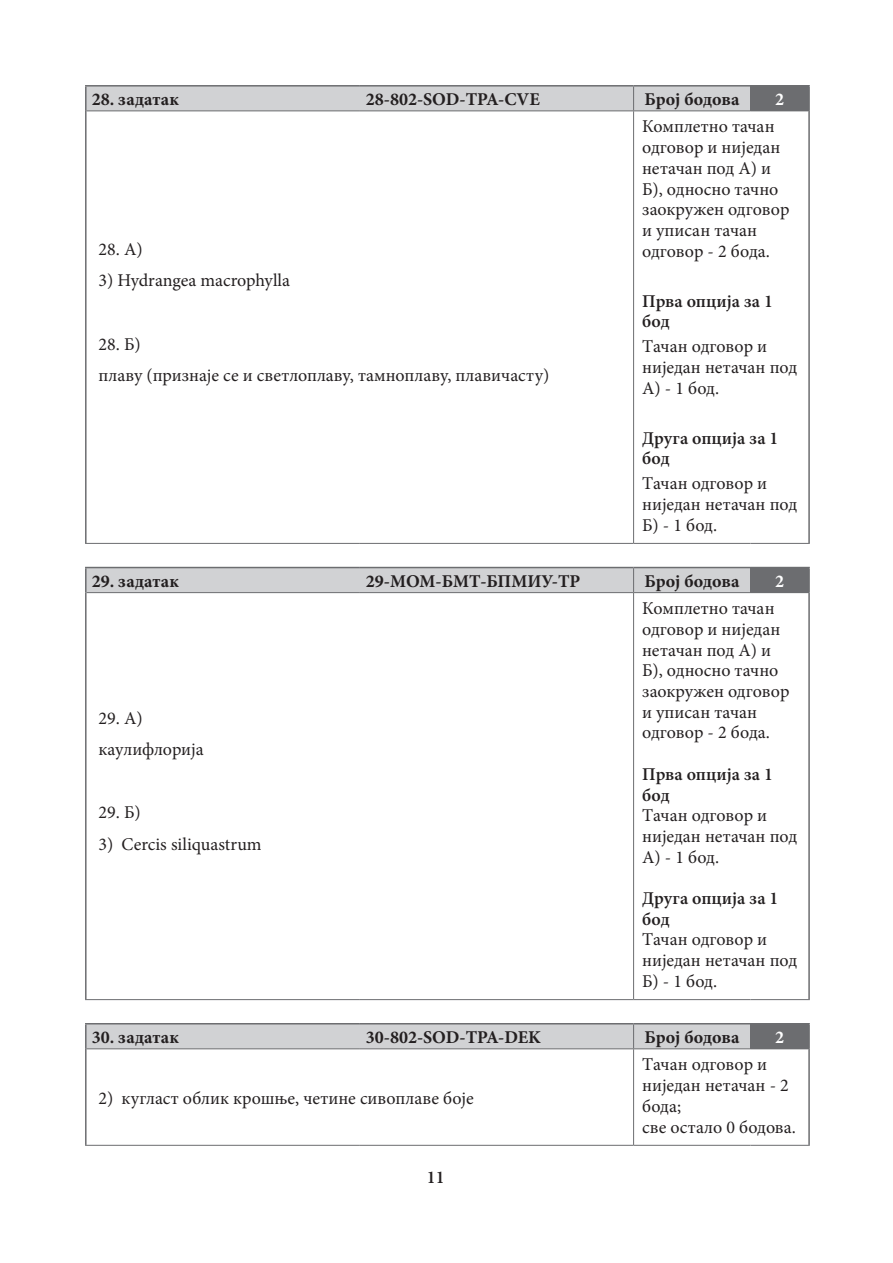
<style>
.page{position:relative;width:893px;height:1263px;background:#fff}
.page>*{position:absolute;margin:0;border:0;box-sizing:border-box;transform-origin:0 0}
.pojedinacni_odgovor{font:18px/20.7px "Minion Pro";color:#231f20}
.t1{font:700 18px "Minion Pro";color:#231f20}
.t2{font:600 18px/20.7px "Minion Pro";color:#231f20}
.t3{font:700 18px "Minion Pro";color:#fff}
</style>
<div class="page">
<div style="left:750px;top:86px;width:59px;height:25px;background:#6c6d70"></div>
<hr style="left:87px;top:111px;width:273px;height:1px;background:#6c6d70">
<hr style="left:360px;top:111px;width:274px;height:1px;background:#6c6d70">
<hr style="left:634px;top:111px;width:116px;height:1px;background:#6c6d70">
<hr style="left:633px;top:111px;width:1px;height:432px;background:#6c6d70">
<hr style="left:85px;top:543px;width:275px;height:1px;background:#6c6d70">
<hr style="left:360px;top:543px;width:274px;height:1px;background:#6c6d70">
<hr style="left:634px;top:543px;width:116px;height:1px;background:#6c6d70">
<hr style="left:750px;top:543px;width:60px;height:1px;background:#6c6d70">
<hr style="left:85px;top:85px;width:275px;height:2px;background:#6c6d70">
<hr style="left:85px;top:87px;width:2px;height:24px;background:#6c6d70">
<hr style="left:360px;top:85px;width:274px;height:2px;background:#6c6d70">
<hr style="left:634px;top:85px;width:116px;height:2px;background:#6c6d70">
<hr style="left:85px;top:111px;width:2px;height:432px;background:#6c6d70">
<hr style="left:808px;top:111px;width:2px;height:432px;background:#6c6d70">
<hr style="left:750px;top:85px;width:60px;height:2px;background:#6c6d70">
<hr style="left:808px;top:87px;width:2px;height:24px;background:#6c6d70">
<svg style="left:86px;top:86px;width:664px;height:25px;background:#cbccce"></svg>
<hr style="left:750px;top:111px;width:58px;height:1px;background:#6c6d70">
<div style="left:750px;top:567px;width:59px;height:26px;background:#6c6d70"></div>
<hr style="left:633px;top:593px;width:1px;height:406px;background:#6c6d70">
<hr style="left:85px;top:999px;width:275px;height:1px;background:#6c6d70">
<hr style="left:360px;top:999px;width:274px;height:1px;background:#6c6d70">
<hr style="left:634px;top:999px;width:116px;height:1px;background:#6c6d70">
<hr style="left:750px;top:999px;width:60px;height:1px;background:#6c6d70">
<hr style="left:85px;top:567px;width:275px;height:1px;background:#6c6d70">
<hr style="left:85px;top:568px;width:2px;height:25px;background:#6c6d70">
<hr style="left:85px;top:593px;width:2px;height:406px;background:#6c6d70">
<hr style="left:808px;top:593px;width:2px;height:406px;background:#6c6d70">
<hr style="left:750px;top:567px;width:60px;height:1px;background:#6c6d70">
<hr style="left:808px;top:568px;width:2px;height:25px;background:#6c6d70">
<svg style="left:86px;top:567px;width:664px;height:26px;background:#c8c9cb"></svg>
<div style="left:750px;top:1024px;width:59px;height:25px;background:#6c6d70"></div>
<hr style="left:633px;top:1049px;width:1px;height:96px;background:#6c6d70">
<hr style="left:85px;top:1145px;width:275px;height:1px;background:#6c6d70">
<hr style="left:360px;top:1145px;width:274px;height:1px;background:#6c6d70">
<hr style="left:634px;top:1145px;width:116px;height:1px;background:#6c6d70">
<hr style="left:750px;top:1145px;width:60px;height:1px;background:#6c6d70">
<hr style="left:85px;top:1023px;width:275px;height:1px;background:#6c6d70">
<hr style="left:85px;top:1024px;width:2px;height:25px;background:#6c6d70">
<hr style="left:360px;top:1023px;width:274px;height:1px;background:#6c6d70">
<hr style="left:634px;top:1023px;width:116px;height:1px;background:#6c6d70">
<hr style="left:85px;top:1049px;width:2px;height:96px;background:#6c6d70">
<hr style="left:808px;top:1049px;width:2px;height:96px;background:#6c6d70">
<hr style="left:750px;top:1023px;width:60px;height:1px;background:#6c6d70">
<hr style="left:808px;top:1024px;width:2px;height:25px;background:#6c6d70">
<svg style="left:86px;top:1024px;width:664px;height:25px;background:#cbccce"></svg>
<p class="t1" style="left:92px;top:86px;width:89px">28. задатак</p>
<p class="t1" style="left:366px;top:86px;width:175px">28-802-SOD-TPA-CVE</p>
<p class="t1" style="left:644px;top:86px;width:97px">Број бодова</p>
<p class="t3" style="left:775px;top:86px;width:10px">2</p>
<p class="pojedinacni_odgovor" style="left:99px;top:239px;width:46px">28. А)</p>
<p class="pojedinacni_odgovor" style="left:99px;top:270px;width:193px">3) Hydrangea macrophylla</p>
<p class="pojedinacni_odgovor" style="left:99px;top:333px;width:44px">28. Б)</p>
<p class="pojedinacni_odgovor" style="left:99px;top:365px;width:452px">плаву (признаје се и светлоплаву, тамноплаву, плавичасту)</p>
<p class="pojedinacni_odgovor" style="left:642px;top:116px;width:149px">Комплетно тачан одговор и ниједан нетачан под А) и<br>Б), односно тачно заокружен одговор и уписан тачан одговор - 2 бода.</p>
<p class="t2" style="left:642px;top:290px;width:132px">Прва опција за 1 бод</p>
<p class="pojedinacni_odgovor" style="left:642px;top:336px;width:157px">Tачан одговор и ниједан нетачан под<br>А) - 1 бод.</p>
<p class="t2" style="left:642px;top:427px;width:138px">Друга опција за 1 бод</p>
<p class="pojedinacni_odgovor" style="left:642px;top:473px;width:157px">Tачан одговор и ниједан нетачан под<br>Б) - 1 бод.</p>
<p class="t1" style="left:92px;top:568px;width:89px">29. задатак</p>
<p class="t1" style="left:366px;top:568px;width:216px">29-МОМ-БМТ-БПМИУ-ТР</p>
<p class="t1" style="left:644px;top:568px;width:97px">Број бодова</p>
<p class="t3" style="left:775px;top:568px;width:10px">2</p>
<p class="pojedinacni_odgovor" style="left:99px;top:707px;width:46px">29. А)</p>
<p class="pojedinacni_odgovor" style="left:99px;top:739px;width:107px">каулифлорија</p>
<p class="pojedinacni_odgovor" style="left:99px;top:802px;width:44px">29. Б)</p>
<p class="pojedinacni_odgovor" style="left:99px;top:834px;width:165px">3) Cercis siliquastrum</p>
<p class="pojedinacni_odgovor" style="left:642px;top:598px;width:149px">Комплетно тачан одговор и ниједан нетачан под А) и<br>Б), односно тачно заокружен одговор и уписан тачан одговор - 2 бода.</p>
<p class="t2" style="left:642px;top:764px;width:132px">Прва опција за 1 бод</p>
<p class="pojedinacni_odgovor" style="left:642px;top:805px;width:157px">Tачан одговор и ниједан нетачан под<br>А) - 1 бод.</p>
<p class="t2" style="left:642px;top:888px;width:138px">Друга опција за 1 бод</p>
<p class="pojedinacni_odgovor" style="left:642px;top:929px;width:157px">Tачан одговор и ниједан нетачан под<br>Б) - 1 бод.</p>
<p class="t1" style="left:92px;top:1024px;width:89px">30. задатак</p>
<p class="t1" style="left:366px;top:1024px;width:177px">30-802-SOD-TPA-DEK</p>
<p class="t1" style="left:644px;top:1024px;width:97px">Број бодова</p>
<p class="t3" style="left:775px;top:1024px;width:10px">2</p>
<p class="pojedinacni_odgovor" style="left:99px;top:1087px;width:377px">2) кугласт облик крошње, четине сивоплаве боје</p>
<p class="t2" style="left:427px;top:1167px;width:19px">11</p>
<p class="pojedinacni_odgovor" style="left:642px;top:1054px;width:148px">Tачан одговор и ниједан нетачан - 2 бодa;</p>
<p class="pojedinacni_odgovor" style="left:642px;top:1116px;width:155px">све остало 0 бодова.</p>
</div>
